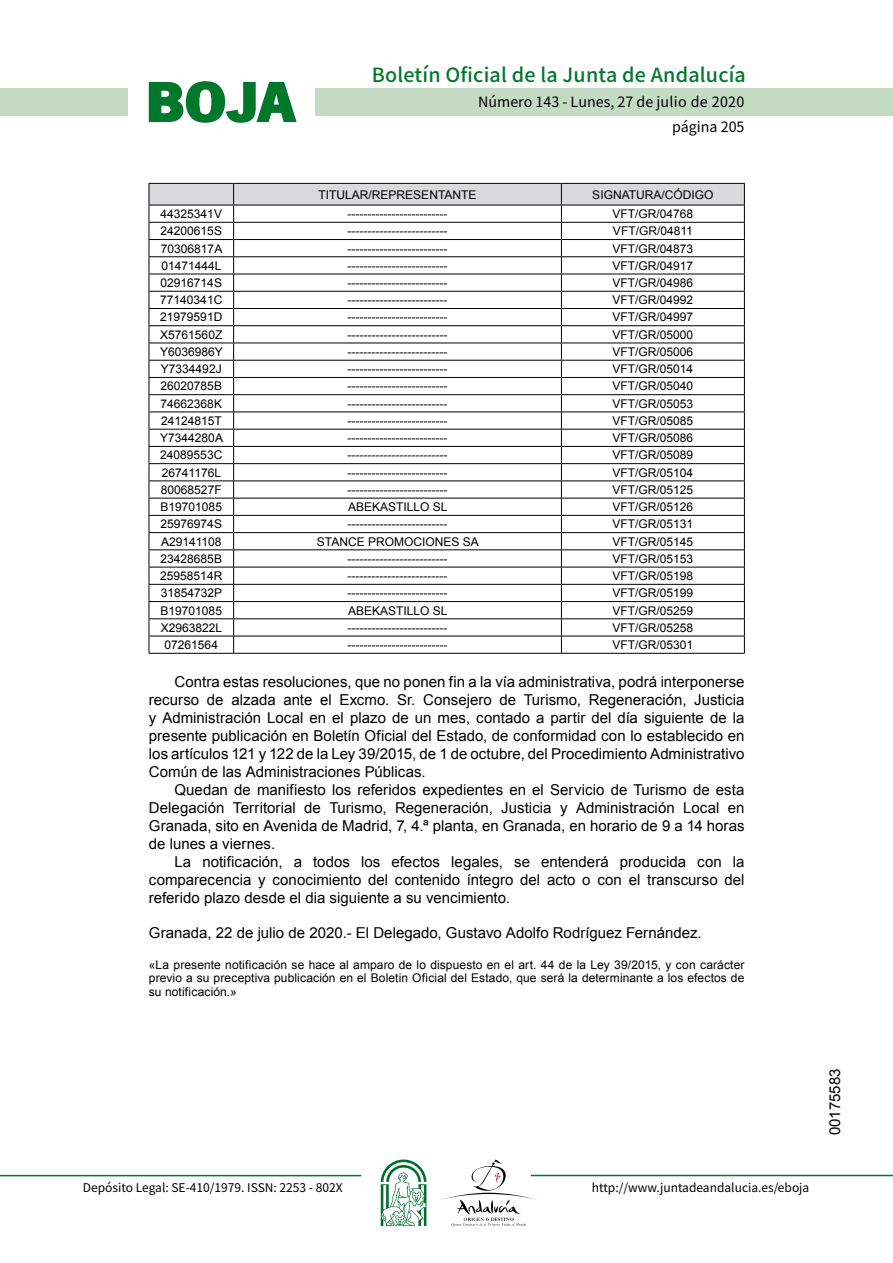
<style>
.page{position:relative;width:893px;height:1263px;background:#fff}
.page>*{position:absolute;margin:0;border:0;box-sizing:border-box;transform-origin:0 0}
.t1{font:700 57.75px "News Got T";color:#00782c;scale:1.14 1}
.t2{font:500 19.5px "Noto Sans HK";letter-spacing:.01em;color:#00782c}
.t3{font:15px/18px "Arial";color:#000;text-align:justify}
.t4{font:14.25px/24.5px "Noto Sans HK";color:#000;text-align:right}
.t5{font:12px/13.5px "Arial";color:#000;text-align:justify}
.t6{font:12px "Noto Sans HK";color:#000}
</style>
<div class="page">
<div style="left:315px;top:88px;width:577px;height:28px;background:#c5dac3"></div>
<div style="left:0;top:88px;width:128px;height:28px;background:#c5dac3"></div>
<hr style="left:0;top:1175px;width:361px;height:1px;background:#00782c">
<hr style="left:531px;top:1175px;width:361px;height:1px;background:#00782c">
<svg style="left:148px;top:81px;width:149px;height:42px"></svg>
<svg style="left:442px;top:1159px;width:100px;height:67px"></svg>
<svg style="left:381px;top:1160px;width:45px;height:66px"></svg>
<svg style="left:149px;top:183px;width:596px;height:470px"></svg>
<hr style="left:149px;top:653px;width:85px;height:1px;background:#000">
<hr style="left:234px;top:653px;width:327px;height:1px;background:#000">
<hr style="left:561px;top:653px;width:183px;height:1px;background:#000">
<h1 class="t1" style="left:145px;top:68px;width:133px">BOJA</h1>
<h2 class="t2" style="left:372px;top:64px;width:375px">Boletín Oficial de la Junta de Andalucía</h2>
<p class="t4" style="left:478px;top:90px;width:268px">Número 143 - Lunes, 27 de julio de 2020 página 205</p>
<p class="t5" style="left:318px;top:188px;width:159px">TITULAR/REPRESENTANTE</p>
<p class="t5" style="left:592px;top:188px;width:123px">SIGNATURA/CÓDIGO</p>
<p class="t5" style="left:161px;top:207px;width:63px">44325341V</p>
<p class="t5" style="left:347px;top:207px;width:101px">-------------------------</p>
<p class="t5" style="left:612px;top:207px;width:82px">VFT/GR/04768</p>
<p class="t5" style="left:161px;top:224px;width:63px">24200615S</p>
<p class="t5" style="left:347px;top:224px;width:101px">-------------------------</p>
<p class="t5" style="left:613px;top:224px;width:81px">VFT/GR/04811</p>
<p class="t5" style="left:161px;top:242px;width:63px">70306817A</p>
<p class="t5" style="left:347px;top:242px;width:101px">-------------------------</p>
<p class="t5" style="left:612px;top:242px;width:82px">VFT/GR/04873</p>
<p class="t5" style="left:161px;top:259px;width:62px">01471444L</p>
<p class="t5" style="left:347px;top:259px;width:101px">-------------------------</p>
<p class="t5" style="left:612px;top:259px;width:82px">VFT/GR/04917</p>
<p class="t5" style="left:161px;top:276px;width:63px">02916714S</p>
<p class="t5" style="left:347px;top:276px;width:101px">-------------------------</p>
<p class="t5" style="left:612px;top:276px;width:82px">VFT/GR/04986</p>
<p class="t5" style="left:160px;top:293px;width:64px">77140341C</p>
<p class="t5" style="left:347px;top:293px;width:101px">-------------------------</p>
<p class="t5" style="left:612px;top:293px;width:82px">VFT/GR/04992</p>
<p class="t5" style="left:160px;top:311px;width:64px">21979591D</p>
<p class="t5" style="left:347px;top:311px;width:101px">-------------------------</p>
<p class="t5" style="left:612px;top:311px;width:82px">VFT/GR/04997</p>
<p class="t5" style="left:160px;top:328px;width:64px">X5761560Z</p>
<p class="t5" style="left:347px;top:328px;width:101px">-------------------------</p>
<p class="t5" style="left:612px;top:328px;width:82px">VFT/GR/05000</p>
<p class="t5" style="left:160px;top:345px;width:64px">Y6036986Y</p>
<p class="t5" style="left:347px;top:345px;width:101px">-------------------------</p>
<p class="t5" style="left:612px;top:345px;width:82px">VFT/GR/05006</p>
<p class="t5" style="left:161px;top:362px;width:62px">Y7334492J</p>
<p class="t5" style="left:347px;top:362px;width:101px">-------------------------</p>
<p class="t5" style="left:612px;top:362px;width:82px">VFT/GR/05014</p>
<p class="t5" style="left:161px;top:380px;width:63px">26020785B</p>
<p class="t5" style="left:347px;top:380px;width:101px">-------------------------</p>
<p class="t5" style="left:612px;top:380px;width:82px">VFT/GR/05040</p>
<p class="t5" style="left:161px;top:397px;width:63px">74662368K</p>
<p class="t5" style="left:347px;top:397px;width:101px">-------------------------</p>
<p class="t5" style="left:612px;top:397px;width:82px">VFT/GR/05053</p>
<p class="t5" style="left:161px;top:414px;width:62px">24124815T</p>
<p class="t5" style="left:347px;top:414px;width:101px">-------------------------</p>
<p class="t5" style="left:612px;top:414px;width:82px">VFT/GR/05085</p>
<p class="t5" style="left:160px;top:431px;width:64px">Y7344280A</p>
<p class="t5" style="left:347px;top:431px;width:101px">-------------------------</p>
<p class="t5" style="left:612px;top:431px;width:82px">VFT/GR/05086</p>
<p class="t5" style="left:160px;top:449px;width:64px">24089553C</p>
<p class="t5" style="left:347px;top:449px;width:101px">-------------------------</p>
<p class="t5" style="left:612px;top:449px;width:82px">VFT/GR/05089</p>
<p class="t5" style="left:162px;top:466px;width:61px">26741176L</p>
<p class="t5" style="left:347px;top:466px;width:101px">-------------------------</p>
<p class="t5" style="left:612px;top:466px;width:82px">VFT/GR/05104</p>
<p class="t5" style="left:161px;top:483px;width:62px">80068527F</p>
<p class="t5" style="left:347px;top:483px;width:101px">-------------------------</p>
<p class="t5" style="left:612px;top:483px;width:82px">VFT/GR/05125</p>
<p class="t5" style="left:161px;top:500px;width:63px">B19701085</p>
<p class="t5" style="left:348px;top:500px;width:101px">ABEKASTILLO SL</p>
<p class="t5" style="left:612px;top:500px;width:82px">VFT/GR/05126</p>
<p class="t5" style="left:161px;top:518px;width:63px">25976974S</p>
<p class="t5" style="left:347px;top:518px;width:101px">-------------------------</p>
<p class="t5" style="left:612px;top:518px;width:82px">VFT/GR/05131</p>
<p class="t5" style="left:161px;top:535px;width:62px">A29141108</p>
<p class="t5" style="left:317px;top:535px;width:163px">STANCE PROMOCIONES SA</p>
<p class="t5" style="left:612px;top:535px;width:82px">VFT/GR/05145</p>
<p class="t5" style="left:161px;top:552px;width:63px">23428685B</p>
<p class="t5" style="left:347px;top:552px;width:101px">-------------------------</p>
<p class="t5" style="left:612px;top:552px;width:82px">VFT/GR/05153</p>
<p class="t5" style="left:160px;top:569px;width:64px">25958514R</p>
<p class="t5" style="left:347px;top:569px;width:101px">-------------------------</p>
<p class="t5" style="left:612px;top:569px;width:82px">VFT/GR/05198</p>
<p class="t5" style="left:161px;top:586px;width:63px">31854732P</p>
<p class="t5" style="left:347px;top:586px;width:101px">-------------------------</p>
<p class="t5" style="left:612px;top:586px;width:82px">VFT/GR/05199</p>
<p class="t5" style="left:161px;top:604px;width:63px">B19701085</p>
<p class="t5" style="left:348px;top:604px;width:101px">ABEKASTILLO SL</p>
<p class="t5" style="left:612px;top:604px;width:82px">VFT/GR/05259</p>
<p class="t5" style="left:161px;top:621px;width:63px">X2963822L</p>
<p class="t5" style="left:347px;top:621px;width:101px">-------------------------</p>
<p class="t5" style="left:612px;top:621px;width:82px">VFT/GR/05258</p>
<p class="t5" style="left:165px;top:638px;width:55px">07261564</p>
<p class="t5" style="left:347px;top:638px;width:101px">-------------------------</p>
<p class="t5" style="left:612px;top:638px;width:82px">VFT/GR/05301</p>
<p class="t3" style="left:149px;top:673px;width:597px;text-indent:26px">Contra estas resoluciones, que no ponen fin a la vía administrativa, podrá interponerse recurso de alzada ante el Excmo. Sr. Consejero de Turismo, Regeneración, Justicia y Administración Local en el plazo de un mes, contado a partir del día siguiente de la presente publicación en Boletín Oficial del Estado, de conformidad con lo establecido en los artículos 121 y 122 de la Ley 39/2015, de 1 de octubre, del Procedimiento Administrativo Común de las Administraciones Públicas.</p>
<p class="t3" style="left:149px;top:781px;width:597px;text-indent:26px">Quedan de manifiesto los referidos expedientes en el Servicio de Turismo de esta Delegación Territorial de Turismo, Regeneración, Justicia y Administración Local en Granada, sito en Avenida de Madrid, 7, 4.ª planta, en Granada, en horario de 9 a 14 horas de lunes a viernes.</p>
<p class="t3" style="left:149px;top:853px;width:597px;text-indent:26px">La notificación, a todos los efectos legales, se entenderá producida con la comparecencia y conocimiento del contenido íntegro del acto o con el transcurso del referido plazo desde el dia siguiente a su vencimiento.</p>
<p class="t3" style="left:149px;top:924px;width:554px">Granada, 22 de julio de 2020.- El Delegado, Gustavo Adolfo Rodríguez Fernández.</p>
<p class="t5" style="left:149px;top:958px;width:597px">«La presente notificación se hace al amparo de lo dispuesto en el art. 44 de la Ley 39/2015, y con carácter previo a su preceptiva publicación en el Boletin Oficial del Estado, que será la determinante a los efectos de su notificación.»</p>
<p class="t6" style="left:83px;top:1181px;width:261px">Depósito Legal: SE-410/1979. ISSN: 2253 - 802X</p>
<p class="t6" style="left:592px;top:1181px;width:219px">http://www.juntadeandalucia.es/eboja</p>
<p class="t3" style="left:826px;top:1135px;width:68px;rotate:-90deg">00175583</p>
</div>
